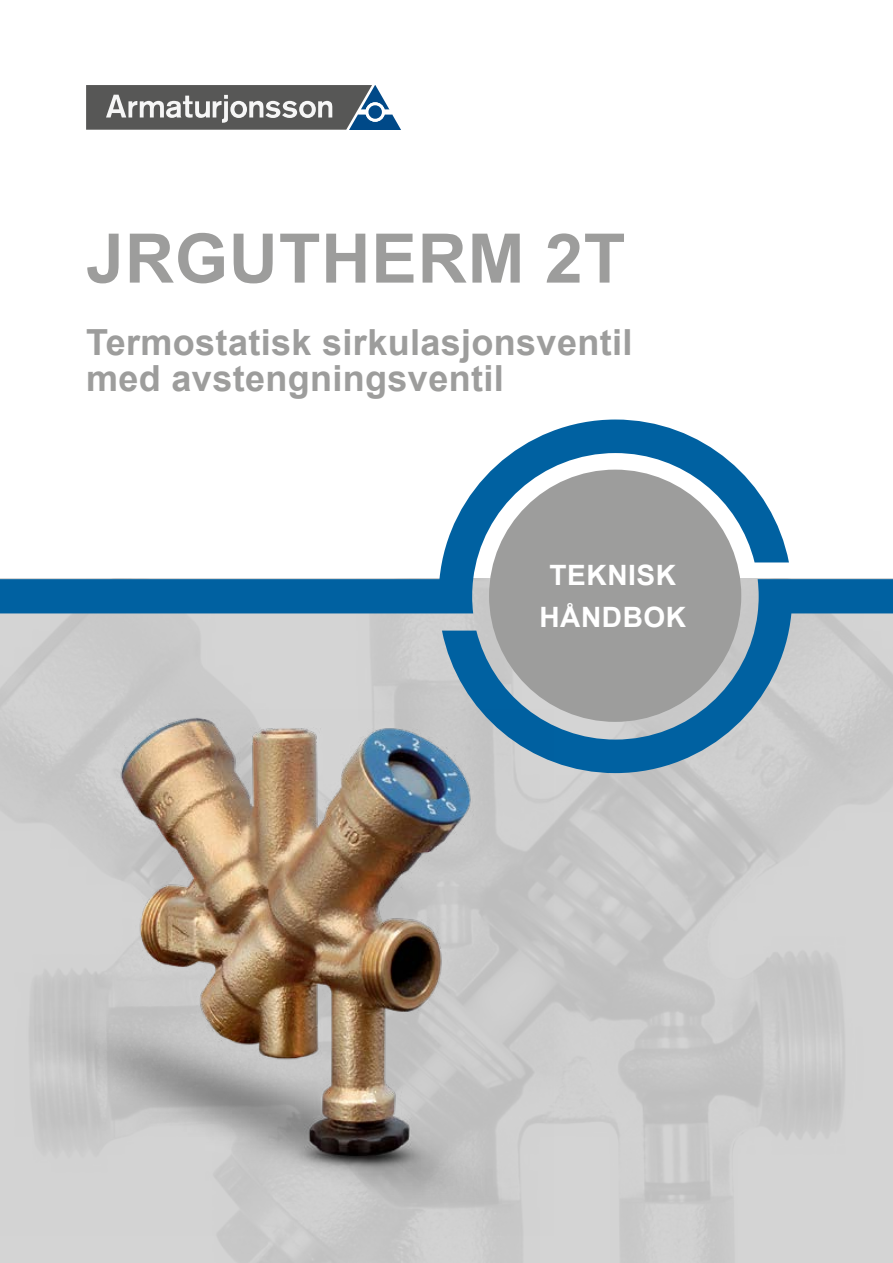
<style>
.page{position:relative;width:893px;height:1263px;background:#fff}
.page>*{position:absolute;margin:0;border:0;box-sizing:border-box;transform-origin:0 0}
.t1{font:700 68.4px "Arial";letter-spacing:.01em;color:#9d9d9c}
.t2{font:700 36px/36px "Arial";letter-spacing:.01em;color:#9d9d9c}
.t3{font:700 28.05px/41.2px "Arial";letter-spacing:.02em;color:#fff;text-align:center}
</style>
<div class="page">
<img style="left:0;top:613px;width:893px;height:650px">
<svg style="left:86px;top:85px;width:315px;height:45px"></svg>
<div style="left:368px;top:105px;width:14px;height:14px;background:#004988;border-radius:50%"></div>
<svg style="left:442px;top:579px;width:451px;height:194px;background:#84a6bc"></svg>
<svg style="left:0;top:419px;width:789px;height:194px"></svg>
<div style="left:489px;top:470px;width:252px;height:252px;background:#9d9d9c;border-radius:50%"></div>
<img style="left:0;top:710px;width:553px;height:525px">
<h1 class="t1" style="left:86px;top:213px;width:541px">JRGUTHERM 2T</h1>
<p class="t2" style="left:86px;top:325px;width:548px">Termostatisk sirkulasjonsventil med avstengningsventil</p>
<p class="t3" style="left:539px;top:556px;width:148px">TEKNISK<br>HÅNDBOK</p>
</div>
